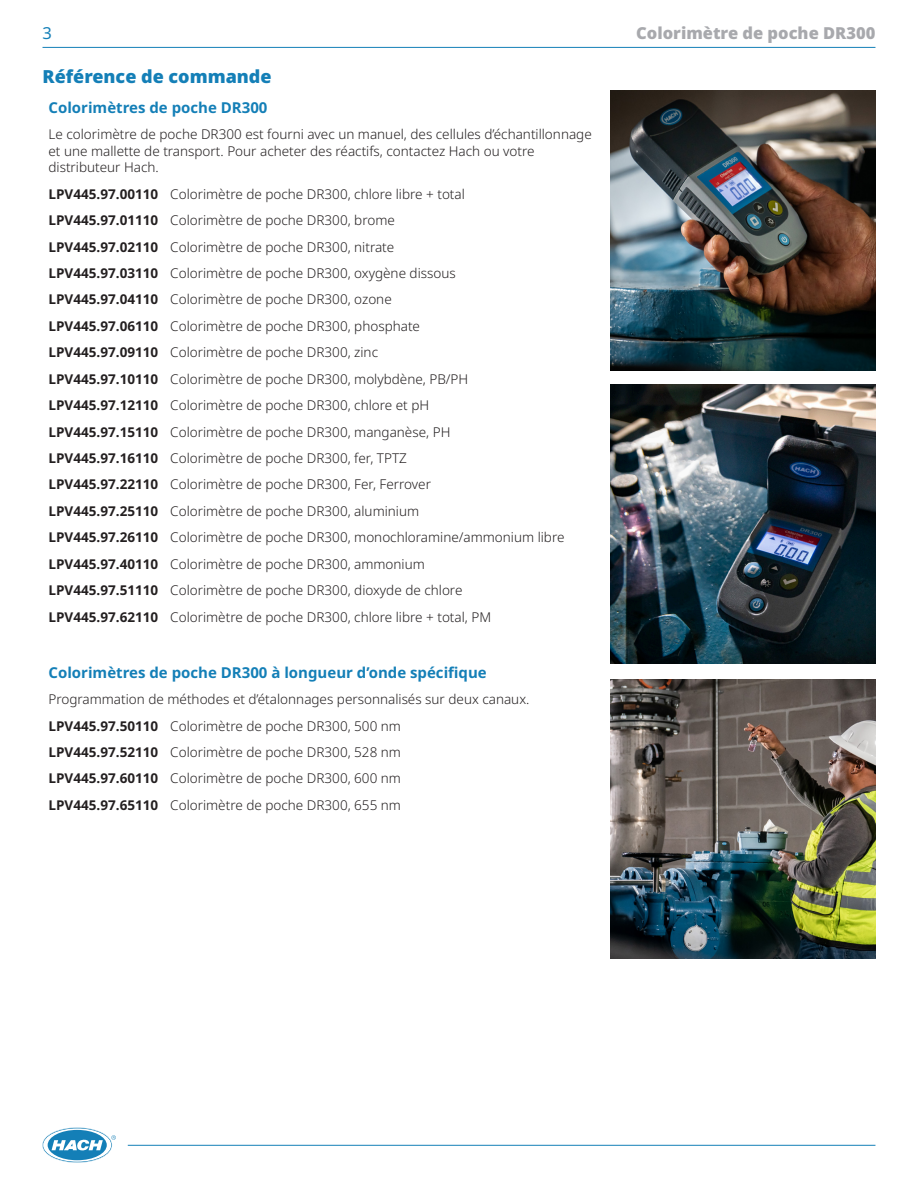
<style>
.page{position:relative;width:918px;height:1188px;background:#fff}
.page>*{position:absolute;margin:0;border:0;box-sizing:border-box;transform-origin:0 0}
.Head_2{font:900 18px "Noto Sans";color:#147fb7}
.Running_Head_Right{font:900 16.5px "Noto Sans";color:#a8a9ad}
.t1{font:16.5px "Noto Sans";color:#147fb7}
.Head_3{font:700 15px "Noto Sans";color:#147fb7}
.Text_1{font:300 13.5px/16.5px "Noto Sans";color:#231f20}
.Text_1_Text_1_Bold{font:700 13.5px "Noto Sans";color:#231f20}
</style>
<div class="page">
<hr style="left:43px;top:47px;width:832px;height:1px;background:#147fb7">
<hr style="left:128px;top:1145px;width:747px;height:1px;background:#147fb7">
<svg style="left:42px;top:1127px;width:74px;height:36px"></svg>
<img style="left:610px;top:385px;width:265px;height:279px">
<img style="left:610px;top:91px;width:265px;height:279px">
<img style="left:610px;top:679px;width:265px;height:279px">
<p class="t1" style="left:43px;top:22px;width:11px">3</p>
<p class="Running_Head_Right" style="left:636px;top:21px;width:241px">Colorimètre de poche DR300</p>
<p class="Head_2" style="left:43px;top:63px;width:231px">Référence de commande</p>
<p class="Head_3" style="left:49px;top:97px;width:221px">Colorimètres de poche DR300</p>
<p class="Text_1" style="left:49px;top:126px;width:545px">Le colorimètre de poche DR300 est fourni avec un manuel, des cellules d’échantillonnage et une mallette de transport. Pour acheter des réactifs, contactez Hach ou votre distributeur Hach.</p>
<p class="Text_1_Text_1_Bold" style="left:49px;top:184px;width:111px">LPV445.97.00110</p>
<p class="Text_1" style="left:170px;top:186px;width:296px">Colorimètre de poche DR300, chlore libre + total</p>
<p class="Text_1_Text_1_Bold" style="left:49px;top:211px;width:111px">LPV445.97.01110</p>
<p class="Text_1" style="left:170px;top:212px;width:226px">Colorimètre de poche DR300, brome</p>
<p class="Text_1_Text_1_Bold" style="left:49px;top:237px;width:111px">LPV445.97.02110</p>
<p class="Text_1" style="left:170px;top:239px;width:226px">Colorimètre de poche DR300, nitrate</p>
<p class="Text_1_Text_1_Bold" style="left:49px;top:264px;width:111px">LPV445.97.03110</p>
<p class="Text_1" style="left:170px;top:265px;width:287px">Colorimètre de poche DR300, oxygène dissous</p>
<p class="Text_1_Text_1_Bold" style="left:49px;top:290px;width:111px">LPV445.97.04110</p>
<p class="Text_1" style="left:170px;top:292px;width:223px">Colorimètre de poche DR300, ozone</p>
<p class="Text_1_Text_1_Bold" style="left:49px;top:316px;width:111px">LPV445.97.06110</p>
<p class="Text_1" style="left:170px;top:318px;width:251px">Colorimètre de poche DR300, phosphate</p>
<p class="Text_1_Text_1_Bold" style="left:49px;top:343px;width:111px">LPV445.97.09110</p>
<p class="Text_1" style="left:170px;top:344px;width:209px">Colorimètre de poche DR300, zinc</p>
<p class="Text_1_Text_1_Bold" style="left:49px;top:369px;width:111px">LPV445.97.10110</p>
<p class="Text_1" style="left:170px;top:371px;width:300px">Colorimètre de poche DR300, molybdène, PB/PH</p>
<p class="Text_1_Text_1_Bold" style="left:49px;top:396px;width:111px">LPV445.97.12110</p>
<p class="Text_1" style="left:170px;top:397px;width:260px">Colorimètre de poche DR300, chlore et pH</p>
<p class="Text_1_Text_1_Bold" style="left:49px;top:422px;width:111px">LPV445.97.15110</p>
<p class="Text_1" style="left:170px;top:424px;width:282px">Colorimètre de poche DR300, manganèse, PH</p>
<p class="Text_1_Text_1_Bold" style="left:49px;top:449px;width:111px">LPV445.97.16110</p>
<p class="Text_1" style="left:170px;top:450px;width:238px">Colorimètre de poche DR300, fer, TPTZ</p>
<p class="Text_1_Text_1_Bold" style="left:49px;top:475px;width:111px">LPV445.97.22110</p>
<p class="Text_1" style="left:170px;top:477px;width:262px">Colorimètre de poche DR300, Fer, Ferrover</p>
<p class="Text_1_Text_1_Bold" style="left:49px;top:501px;width:111px">LPV445.97.25110</p>
<p class="Text_1" style="left:170px;top:503px;width:250px">Colorimètre de poche DR300, aluminium</p>
<p class="Text_1_Text_1_Bold" style="left:49px;top:528px;width:111px">LPV445.97.26110</p>
<p class="Text_1" style="left:170px;top:530px;width:396px">Colorimètre de poche DR300, monochloramine/ammonium libre</p>
<p class="Text_1_Text_1_Bold" style="left:49px;top:554px;width:111px">LPV445.97.40110</p>
<p class="Text_1" style="left:170px;top:556px;width:256px">Colorimètre de poche DR300, ammonium</p>
<p class="Text_1_Text_1_Bold" style="left:49px;top:581px;width:111px">LPV445.97.51110</p>
<p class="Text_1" style="left:170px;top:582px;width:294px">Colorimètre de poche DR300, dioxyde de chlore</p>
<p class="Text_1_Text_1_Bold" style="left:49px;top:607px;width:111px">LPV445.97.62110</p>
<p class="Text_1" style="left:170px;top:609px;width:322px">Colorimètre de poche DR300, chlore libre + total, PM</p>
<p class="Head_3" style="left:49px;top:662px;width:440px">Colorimètres de poche DR300 à longueur d’onde spécifique</p>
<p class="Text_1" style="left:49px;top:691px;width:482px">Programmation de méthodes et d’étalonnages personnalisés sur deux canaux.</p>
<p class="Text_1_Text_1_Bold" style="left:49px;top:716px;width:111px">LPV445.97.50110</p>
<p class="Text_1" style="left:170px;top:718px;width:232px">Colorimètre de poche DR300, 500 nm</p>
<p class="Text_1_Text_1_Bold" style="left:49px;top:743px;width:111px">LPV445.97.52110</p>
<p class="Text_1" style="left:170px;top:744px;width:232px">Colorimètre de poche DR300, 528 nm</p>
<p class="Text_1_Text_1_Bold" style="left:49px;top:769px;width:111px">LPV445.97.60110</p>
<p class="Text_1" style="left:170px;top:771px;width:232px">Colorimètre de poche DR300, 600 nm</p>
<p class="Text_1_Text_1_Bold" style="left:49px;top:795px;width:111px">LPV445.97.65110</p>
<p class="Text_1" style="left:170px;top:797px;width:232px">Colorimètre de poche DR300, 655 nm</p>
</div>
